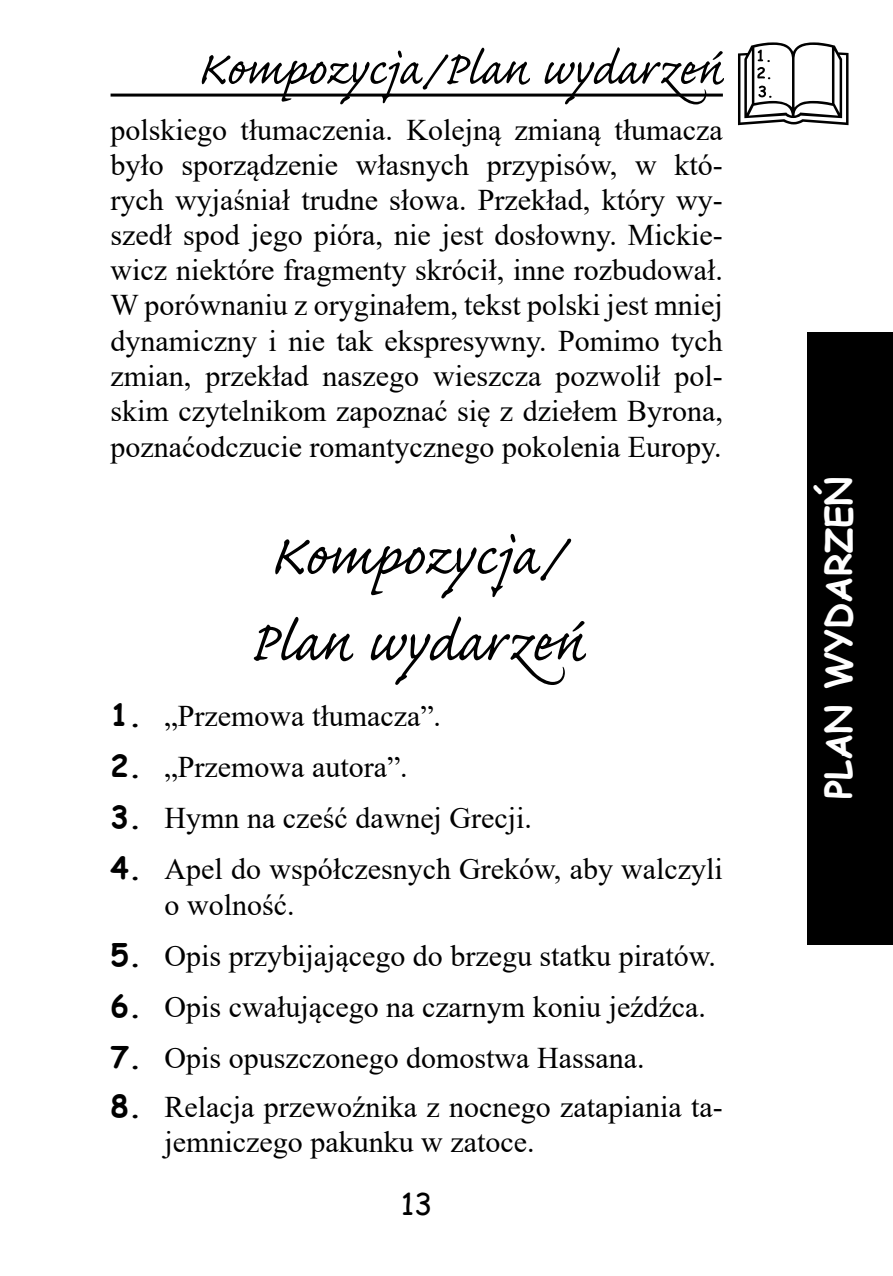
<style>
.page{position:relative;width:893px;height:1276px;background:#fff}
.page>*{position:absolute;margin:0;border:0;box-sizing:border-box;transform-origin:0 0}
.Rozdzial{font:72px "Caflisch Script Pro";color:#000}
.t1{font:60px "Caflisch Script Pro";letter-spacing:.005em;color:#000}
.t2{font:700 36px "Comic Sans MS";color:#fff}
.Normalny{font:30px/35.1px "Times New Roman";color:#000}
.t3{font:30px "Comic Sans MS";color:#000}
.s1{font-family:"Comic Sans MS";font-weight:700}
</style>
<div class="page">
<div style="left:808px;top:332px;width:85px;height:612px;background:#000"></div>
<hr style="left:111px;top:94px;width:612px;height:3px;background:#000">
<svg style="left:738px;top:42px;width:110px;height:83px"></svg>
<h2 class="t1" style="left:196px;top:38px;width:528px">Kompozycja/Plan wydarzeń</h2>
<p class="Normalny" style="left:111px;top:111px;width:614px;text-align:justify">polskiego tłumaczenia. Kolejną zmianą tłumacza było sporządzenie własnych przypisów, w któ&shy;rych wyjaśniał trudne słowa. Przekład, który wy&shy;szedł spod jego pióra, nie jest dosłowny. Mickie&shy;wicz niektóre fragmenty skrócił, inne rozbudował.<br>W porównaniu z oryginałem, tekst polski jest mniej dynamiczny i nie tak ekspresywny. Pomimo tych zmian, przekład naszego wieszcza pozwolił pol&shy;skim czytelnikom zapoznać się z dziełem Byrona, poznaćodczucie romantycznego pokolenia Europy.</p>
<p class="Rozdzial" style="left:269px;top:518px;width:297px">Kompozycja/</p>
<p class="Rozdzial" style="left:249px;top:605px;width:338px">Plan wydarzeń</p>
<p class="Normalny" style="left:111px;top:697px;width:332px"><span class="s1">1.</span> „Przemowa tłumacza”.</p>
<p class="Normalny" style="left:111px;top:748px;width:299px"><span class="s1">2.</span> „Przemowa autora”.</p>
<p class="Normalny" style="left:111px;top:799px;width:423px"><span class="s1">3.</span> Hymn na cześć dawnej Grecji.</p>
<p class="Normalny" style="left:165px;top:849px;width:560px;line-height:36px;text-indent:-54px"><span class="s1">4.</span> Apel do współczesnych Greków, aby walczyli o wolność.</p>
<p class="Normalny" style="left:111px;top:937px;width:607px"><span class="s1">5.</span> Opis przybijającego do brzegu statku piratów.</p>
<p class="Normalny" style="left:111px;top:988px;width:597px"><span class="s1">6.</span> Opis cwałującego na czarnym koniu jeźdźca.</p>
<p class="Normalny" style="left:111px;top:1039px;width:535px"><span class="s1">7.</span> Opis opuszczonego domostwa Hassana.</p>
<p class="Normalny" style="left:165px;top:1089px;width:560px;text-indent:-54px"><span class="s1">8.</span> Relacja przewoźnika z nocnego zatapiania ta&shy;jemniczego pakunku w zatoce.</p>
<p class="t3" style="left:401px;top:1181px;width:33px">13</p>
<p class="t2" style="left:812px;top:799px;width:324px;rotate:-90deg">PLAN WYDARZEŃ</p>
</div>
